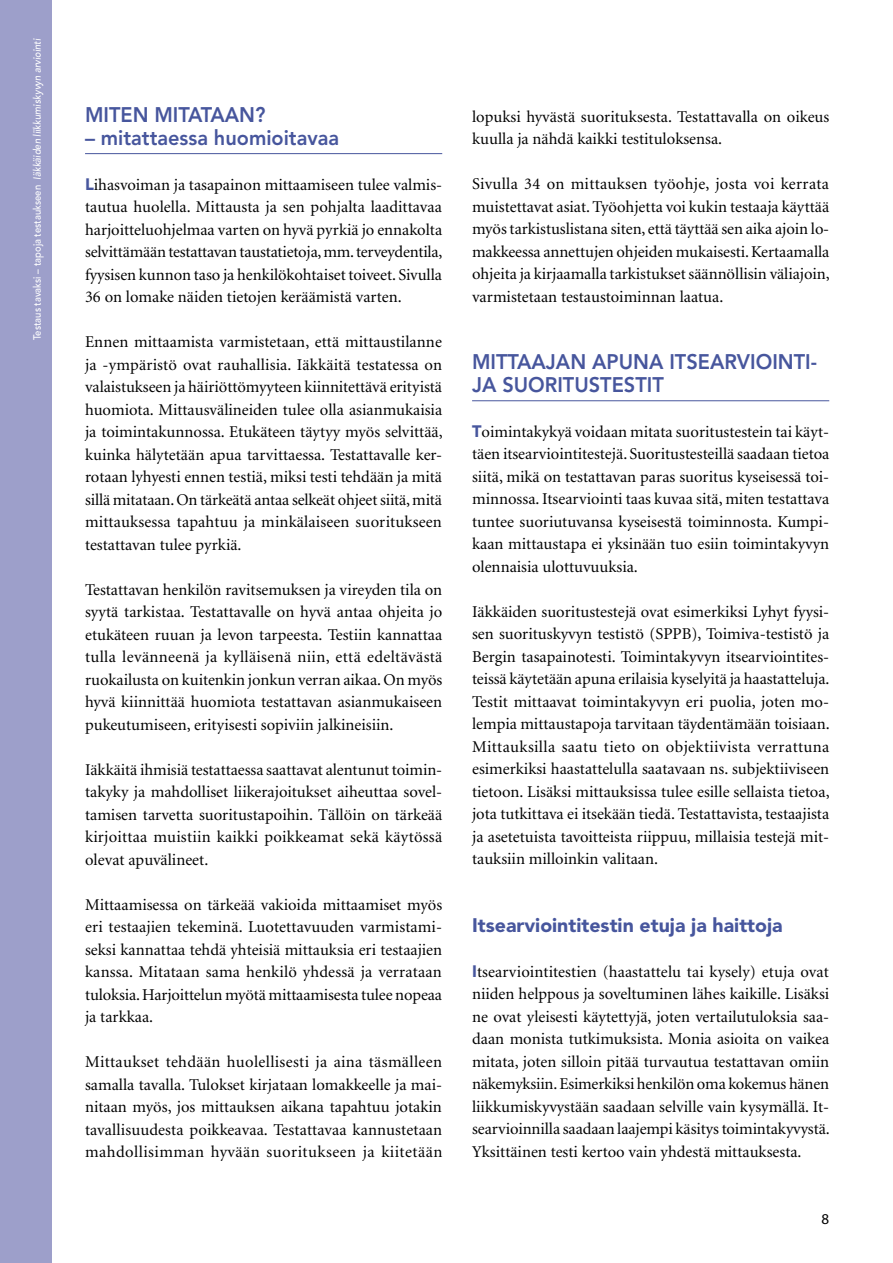
<style>
.page{position:relative;width:893px;height:1263px;background:#fff}
.page>*{position:absolute;margin:0;border:0;box-sizing:border-box;transform-origin:0 0}
.t1{font:800 21px/22.5px "Avenir";color:#47569d;scale:.95 1}
.t2{font:900 19.5px "Avenir";color:#47569d}
.t3{font:16.5px/22.5px "Minion";color:#000;text-align:justify}
.t4{font:500 10.5px "Avenir";color:#fff;scale:.9 1}
.s1{font-style:italic}
.s2{font-family:"Avenir";font-weight:900;color:#47569d}
</style>
<div class="page">
<div style="left:0;top:0;width:51px;height:1263px;background:#9d9fca"></div>
<hr style="left:85px;top:153px;width:357px;height:1px;background:#47569d">
<hr style="left:472px;top:400px;width:357px;height:1px;background:#47569d">
<p class="t4" style="left:31px;top:340px;width:336px;rotate:-90deg">Testaus tavaksi – tapoja testaukseen <span class="s1">Iäkkäiden liikkumiskyvyn arviointi</span></p>
<p class="t1" style="left:85px;top:104px;width:191px">MITEN M ITATAAN?</p>
<p class="t1" style="left:85px;top:126px;width:269px">– MITATTAESSA HUOMIOITAVAA</p>
<p class="t3" style="left:85px;top:174px;width:359px"><span class="s2">L</span>ihasvoiman ja tasapainon mittaamiseen tulee valmis&shy;tautua huolella. Mittausta ja sen pohjalta laadittavaa harjoitteluohjelmaa varten on hyvä pyrkiä jo ennakolta selvittämään testattavan taustatietoja, mm. terveydentila, fyysisen kunnon taso ja henkilökohtaiset toiveet. Sivulla 36 on lomake näiden tietojen keräämistä varten.</p>
<p class="t3" style="left:85px;top:331px;width:359px">Ennen mittaamista varmistetaan, että mittaustilanne ja -ympäristö ovat rauhallisia. Iäkkäitä testatessa on valaistukseen ja häiriöttömyyteen kiinnitettävä erityistä huomiota. Mittausvälineiden tulee olla asianmukaisia ja toimintakunnossa. Etukäteen täytyy myös selvittää, kuinka hälytetään apua tarvittaessa. Testattavalle ker&shy;rotaan lyhyesti ennen testiä, miksi testi tehdään ja mitä sillä mitataan. On tärkeätä antaa selkeät ohjeet siitä, mitä mittauksessa tapahtuu ja minkälaiseen suoritukseen testattavan tulee pyrkiä.</p>
<p class="t3" style="left:85px;top:579px;width:359px">Testattavan henkilön ravitsemuksen ja vireyden tila on syytä tarkistaa. Testattavalle on hyvä antaa ohjeita jo etukäteen ruuan ja levon tarpeesta. Testiin kannattaa tulla levänneenä ja kylläisenä niin, että edeltävästä ruokailusta on kuitenkin jonkun verran aikaa. On myös hyvä kiinnittää huomiota testattavan asianmukaiseen pukeutumiseen, erityisesti sopiviin jalkineisiin.</p>
<p class="t3" style="left:85px;top:759px;width:359px">Iäkkäitä ihmisiä testattaessa saattavat alentunut toimin&shy;takyky ja mahdolliset liikerajoitukset aiheuttaa sovel&shy;tamisen tarvetta suoritustapoihin. Tällöin on tärkeää kirjoittaa muistiin kaikki poikkeamat sekä käytössä olevat apuvälineet.</p>
<p class="t3" style="left:85px;top:894px;width:359px">Mittaamisessa on tärkeää vakioida mittaamiset myös eri testaajien tekeminä. Luotettavuuden varmistami&shy;seksi kannattaa tehdä yhteisiä mittauksia eri testaajien kanssa. Mitataan sama henkilö yhdessä ja verrataan tuloksia. Harjoittelun myötä mittaamisesta tulee nopeaa ja tarkkaa.</p>
<p class="t3" style="left:85px;top:1051px;width:359px">Mittaukset tehdään huolellisesti ja aina täsmälleen samalla tavalla. Tulokset kirjataan lomakkeelle ja mai&shy;nitaan myös, jos mittauksen aikana tapahtuu jotakin tavallisuudesta poikkeavaa. Testattavaa kannustetaan mahdollisimman hyvään suoritukseen ja kiitetään</p>
<p class="t3" style="left:472px;top:106px;width:359px">lopuksi hyvästä suorituksesta. Testattavalla on oikeus kuulla ja nähdä kaikki testituloksensa.</p>
<p class="t3" style="left:472px;top:173px;width:359px">Sivulla 34 on mittauksen työohje, josta voi kerrata muistettavat asiat. Työohjetta voi kukin testaaja käyttää myös tarkistuslistana siten, että täyttää sen aika ajoin lo&shy;makkeessa annettujen ohjeiden mukaisesti. Kertaamalla ohjeita ja kirjaamalla tarkistukset säännöllisin väliajoin, varmistetaan testaustoiminnan laatua.</p>
<p class="t1" style="left:472px;top:351px;width:365px">MITTAAJAN APUNA ITSEARVIOINTI-<br>JA SUORITUSTESTIT</p>
<p class="t3" style="left:472px;top:421px;width:359px"><span class="s2">T</span>oimintakykyä voidaan mitata suoritustestein tai käyt&shy;täen itsearviointitestejä. Suoritustesteillä saadaan tietoa siitä, mikä on testattavan paras suoritus kyseisessä toi&shy;minnossa. Itsearviointi taas kuvaa sitä, miten testattava tuntee suoriutuvansa kyseisestä toiminnosta. Kumpi&shy;kaan mittaustapa ei yksinään tuo esiin toimintakyvyn olennaisia ulottuvuuksia.</p>
<p class="t3" style="left:472px;top:601px;width:359px">Iäkkäiden suoritustestejä ovat esimerkiksi Lyhyt fyysi&shy;sen suorituskyvyn testistö (SPPB), Toimiva-testistö ja Bergin tasapainotesti. Toimintakyvyn itsearviointites&shy;teissä käytetään apuna erilaisia kyselyitä ja haastatteluja.<br>Testit mittaavat toimintakyvyn eri puolia, joten mo&shy;lempia mittaustapoja tarvitaan täydentämään toisiaan.<br>Mittauksilla saatu tieto on objektiivista verrattuna esimerkiksi haastattelulla saatavaan ns. subjektiiviseen tietoon. Lisäksi mittauksissa tulee esille sellaista tietoa, jota tutkittava ei itsekään tiedä. Testattavista, testaajista ja asetetuista tavoitteista riippuu, millaisia testejä mit&shy;tauksiin milloinkin valitaan.</p>
<p class="t2" style="left:472px;top:913px;width:312px">Itsearviointitestin etuja ja haittoja</p>
<p class="t3" style="left:472px;top:961px;width:359px"><span class="s2">I</span>tsearviointitestien (haastattelu tai kysely) etuja ovat niiden helppous ja soveltuminen lähes kaikille. Lisäksi ne ovat yleisesti käytettyjä, joten vertailutuloksia saa&shy;daan monista tutkimuksista. Monia asioita on vaikea mitata, joten silloin pitää turvautua testattavan omiin näkemyksiin. Esimerkiksi henkilön oma kokemus hänen liikkumiskyvystään saadaan selville vain kysymällä. It&shy;searvioinnilla saadaan laajempi käsitys toimintakyvystä.<br>Yksittäinen testi kertoo vain yhdestä mittauksesta.</p>
</div>
